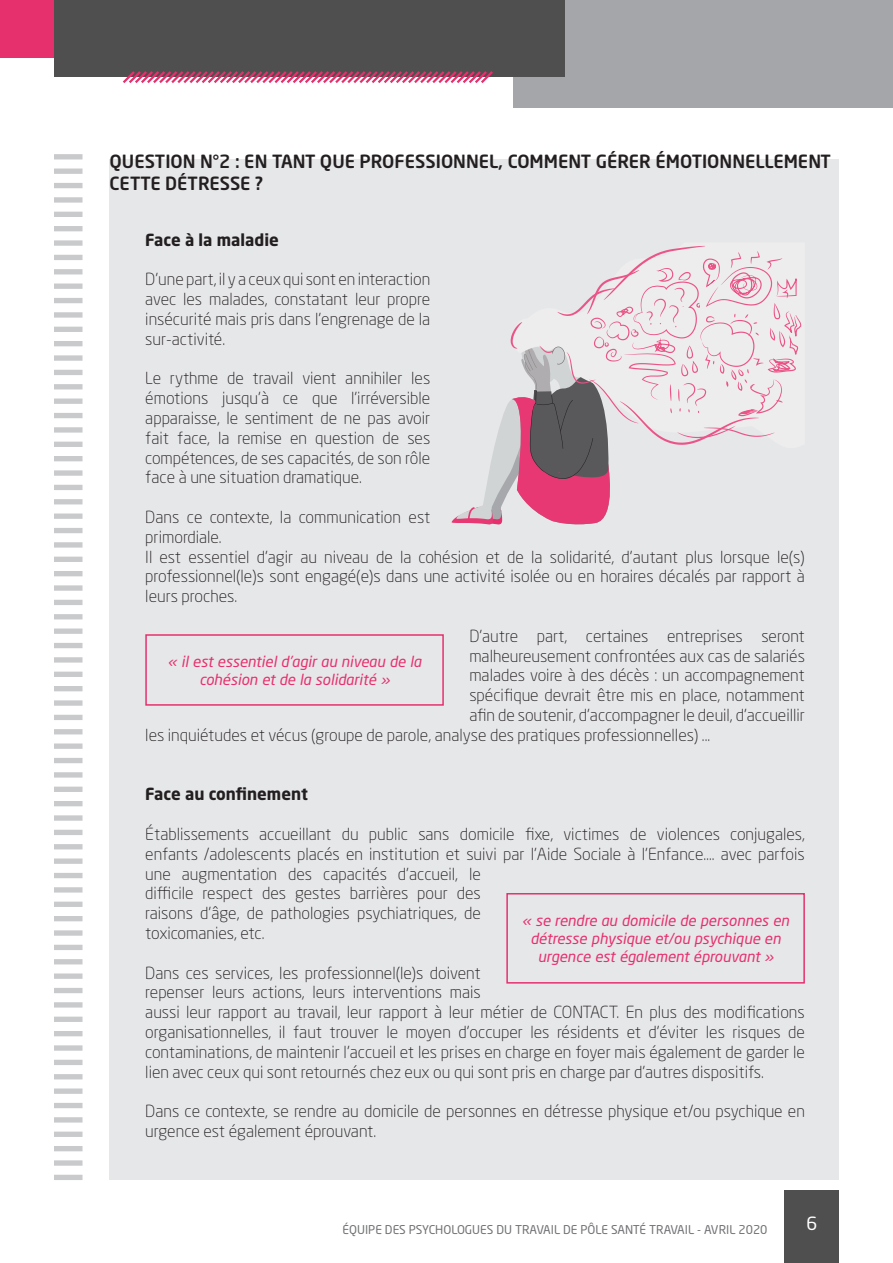
<style>
.page{position:relative;width:893px;height:1263px;background:#fff}
.page>*{position:absolute;margin:0;border:0;box-sizing:border-box;transform-origin:0 0}
.t1{font:500 18px/21.6px "Neo Sans Std";color:#231f20}
.t2{font:18px "Neo Sans Std";color:#fff}
.t3{font:300 16.5px/19.8px "Neo Sans Std";color:#231f20}
.t4{font:700 16.5px "Neo Sans Std";color:#231f20}
.t5{font:italic 15px/18px "Neo Sans Std";color:#e6306d;text-align:center}
.t6{font:12px "Neo Sans Std";color:#717275}
</style>
<div class="page">
<div style="left:109px;top:160px;width:729px;height:1020px;background:#e6e7e9"></div>
<div style="left:145px;top:634px;width:299px;height:72px;border:2px solid #e6306e"></div>
<div style="left:54px;top:154px;width:28px;height:5px;background:#c9cacc"></div>
<div style="left:54px;top:169px;width:28px;height:5px;background:#c9cacc"></div>
<div style="left:54px;top:183px;width:28px;height:5px;background:#c9cacc"></div>
<div style="left:54px;top:197px;width:28px;height:6px;background:#c9cacc"></div>
<div style="left:54px;top:212px;width:28px;height:5px;background:#c9cacc"></div>
<div style="left:54px;top:226px;width:28px;height:5px;background:#c9cacc"></div>
<div style="left:54px;top:240px;width:28px;height:6px;background:#c9cacc"></div>
<div style="left:54px;top:255px;width:28px;height:5px;background:#c9cacc"></div>
<div style="left:54px;top:269px;width:28px;height:5px;background:#c9cacc"></div>
<div style="left:54px;top:283px;width:28px;height:6px;background:#c9cacc"></div>
<div style="left:54px;top:298px;width:28px;height:5px;background:#c9cacc"></div>
<div style="left:54px;top:312px;width:28px;height:6px;background:#c9cacc"></div>
<div style="left:54px;top:327px;width:28px;height:5px;background:#c9cacc"></div>
<div style="left:54px;top:341px;width:28px;height:5px;background:#c9cacc"></div>
<div style="left:54px;top:355px;width:28px;height:6px;background:#c9cacc"></div>
<div style="left:54px;top:370px;width:28px;height:5px;background:#c9cacc"></div>
<div style="left:54px;top:384px;width:28px;height:5px;background:#c9cacc"></div>
<div style="left:54px;top:398px;width:28px;height:6px;background:#c9cacc"></div>
<div style="left:54px;top:413px;width:28px;height:5px;background:#c9cacc"></div>
<div style="left:54px;top:427px;width:28px;height:6px;background:#c9cacc"></div>
<div style="left:54px;top:442px;width:28px;height:5px;background:#c9cacc"></div>
<div style="left:54px;top:456px;width:28px;height:5px;background:#c9cacc"></div>
<div style="left:54px;top:470px;width:28px;height:6px;background:#c9cacc"></div>
<div style="left:54px;top:485px;width:28px;height:5px;background:#c9cacc"></div>
<div style="left:54px;top:499px;width:28px;height:5px;background:#c9cacc"></div>
<div style="left:54px;top:513px;width:28px;height:6px;background:#c9cacc"></div>
<div style="left:54px;top:528px;width:28px;height:5px;background:#c9cacc"></div>
<div style="left:54px;top:542px;width:28px;height:6px;background:#c9cacc"></div>
<div style="left:54px;top:557px;width:28px;height:5px;background:#c9cacc"></div>
<div style="left:54px;top:571px;width:28px;height:5px;background:#c9cacc"></div>
<div style="left:54px;top:585px;width:28px;height:6px;background:#c9cacc"></div>
<div style="left:54px;top:600px;width:28px;height:5px;background:#c9cacc"></div>
<div style="left:54px;top:614px;width:28px;height:5px;background:#c9cacc"></div>
<div style="left:54px;top:628px;width:28px;height:6px;background:#c9cacc"></div>
<div style="left:54px;top:643px;width:28px;height:5px;background:#c9cacc"></div>
<div style="left:54px;top:657px;width:28px;height:6px;background:#c9cacc"></div>
<div style="left:54px;top:672px;width:28px;height:5px;background:#c9cacc"></div>
<div style="left:54px;top:686px;width:28px;height:5px;background:#c9cacc"></div>
<div style="left:54px;top:700px;width:28px;height:6px;background:#c9cacc"></div>
<div style="left:54px;top:715px;width:28px;height:5px;background:#c9cacc"></div>
<div style="left:54px;top:729px;width:28px;height:5px;background:#c9cacc"></div>
<div style="left:54px;top:743px;width:28px;height:6px;background:#c9cacc"></div>
<div style="left:54px;top:758px;width:28px;height:5px;background:#c9cacc"></div>
<div style="left:54px;top:772px;width:28px;height:5px;background:#c9cacc"></div>
<div style="left:54px;top:787px;width:28px;height:5px;background:#c9cacc"></div>
<div style="left:54px;top:801px;width:28px;height:5px;background:#c9cacc"></div>
<div style="left:54px;top:815px;width:28px;height:6px;background:#c9cacc"></div>
<div style="left:54px;top:830px;width:28px;height:5px;background:#c9cacc"></div>
<div style="left:54px;top:844px;width:28px;height:5px;background:#c9cacc"></div>
<div style="left:54px;top:858px;width:28px;height:6px;background:#c9cacc"></div>
<div style="left:54px;top:873px;width:28px;height:5px;background:#c9cacc"></div>
<div style="left:54px;top:887px;width:28px;height:5px;background:#c9cacc"></div>
<div style="left:54px;top:902px;width:28px;height:5px;background:#c9cacc"></div>
<div style="left:54px;top:916px;width:28px;height:5px;background:#c9cacc"></div>
<div style="left:54px;top:930px;width:28px;height:6px;background:#c9cacc"></div>
<div style="left:54px;top:945px;width:28px;height:5px;background:#c9cacc"></div>
<div style="left:54px;top:959px;width:28px;height:5px;background:#c9cacc"></div>
<div style="left:54px;top:973px;width:28px;height:6px;background:#c9cacc"></div>
<div style="left:54px;top:988px;width:28px;height:5px;background:#c9cacc"></div>
<div style="left:54px;top:1002px;width:28px;height:5px;background:#c9cacc"></div>
<div style="left:54px;top:1016px;width:28px;height:6px;background:#c9cacc"></div>
<div style="left:54px;top:1031px;width:28px;height:5px;background:#c9cacc"></div>
<div style="left:54px;top:1045px;width:28px;height:6px;background:#c9cacc"></div>
<div style="left:54px;top:1060px;width:28px;height:5px;background:#c9cacc"></div>
<div style="left:54px;top:1074px;width:28px;height:5px;background:#c9cacc"></div>
<div style="left:54px;top:1088px;width:28px;height:6px;background:#c9cacc"></div>
<div style="left:54px;top:1103px;width:28px;height:5px;background:#c9cacc"></div>
<div style="left:54px;top:1117px;width:28px;height:5px;background:#c9cacc"></div>
<div style="left:54px;top:1131px;width:28px;height:6px;background:#c9cacc"></div>
<div style="left:54px;top:1146px;width:28px;height:5px;background:#c9cacc"></div>
<div style="left:54px;top:1160px;width:28px;height:6px;background:#c9cacc"></div>
<div style="left:54px;top:1175px;width:28px;height:5px;background:#c9cacc"></div>
<svg style="left:451px;top:246px;width:350px;height:279px"></svg>
<div style="left:506px;top:893px;width:299px;height:90px;border:2px solid #e6306e"></div>
<div style="left:513px;top:0;width:380px;height:107px;background:#a5a6aa"></div>
<div style="left:0;top:0;width:144px;height:57px;background:#e6306d"></div>
<div style="left:54px;top:0;width:510px;height:77px;background:#504f4f"></div>
<svg style="left:123px;top:71px;width:370px;height:12px"></svg>
<div style="left:784px;top:1191px;width:55px;height:72px;background:#504f4f"></div>
<p class="t1" style="left:109px;top:150px;width:723px">QUESTION N°2 : EN TANT QUE PROFESSIONNEL, COMMENT GÉRER ÉMOTIONNELLEMENT<br>CETTE DÉTRESSE ?</p>
<p class="t4" style="left:145px;top:229px;width:135px">Face à la maladie</p>
<p class="t3" style="left:145px;top:269px;width:287px;text-align:justify">D’une part, il y a ceux qui sont en interaction avec les malades, constatant leur propre insécurité mais pris dans l’engrenage de la sur-activité.</p>
<p class="t3" style="left:145px;top:368px;width:287px;text-align:justify">Le rythme de travail vient annihiler les émotions jusqu’à ce que l’irréversible apparaisse, le sentiment de ne pas avoir fait face, la remise en question de ses compétences, de ses capacités, de son rôle face à une situation dramatique.</p>
<p class="t3" style="left:145px;top:507px;width:287px">Dans ce contexte, la communication est primordiale.</p>
<p class="t3" style="left:145px;top:547px;width:661px;text-align:justify">Il est essentiel d’agir au niveau de la cohésion et de la solidarité, d’autant plus lorsque le(s) professionnel(le)s sont engagé(e)s dans une activité isolée ou en horaires décalés par rapport à leurs proches.</p>
<p class="t3" style="left:469px;top:626px;width:337px">D’autre part, certaines entreprises seront</p>
<p class="t3" style="left:469px;top:646px;width:337px">malheureusement confrontées aux cas de salariés</p>
<p class="t3" style="left:469px;top:665px;width:337px">malades voire à des décès : un accompagnement</p>
<p class="t3" style="left:469px;top:685px;width:337px">spécifique devrait être mis en place, notamment</p>
<p class="t3" style="left:469px;top:705px;width:337px">afin de soutenir, d’accompagner le deuil, d’accueillir</p>
<p class="t3" style="left:145px;top:725px;width:566px">les inquiétudes et vécus (groupe de parole, analyse des pratiques professionnelles) ...</p>
<p class="t5" style="left:168px;top:652px;width:255px">« il est essentiel d’agir au niveau de la cohésion et de la solidarité »</p>
<p class="t4" style="left:145px;top:784px;width:164px">Face au confinement</p>
<p class="t3" style="left:145px;top:824px;width:661px">Établissements accueillant du public sans domicile fixe, victimes de violences conjugales, enfants /adolescents placés en institution et suivi par l’Aide Sociale à l’Enfance…. avec parfois une augmentation des capacités d’accueil, le<br>difficile respect des gestes barrières pour des<br>raisons d’âge, de pathologies psychiatriques, de<br>toxicomanies, etc.</p>
<p class="t3" style="left:145px;top:962px;width:661px">Dans ces services, les professionnel(le)s doivent<br>repenser leurs actions, leurs interventions mais<br>aussi leur rapport au travail, leur rapport à leur métier de CONTACT. En plus des modifications organisationnelles, il faut trouver le moyen d’occuper les résidents et d’éviter les risques de contaminations, de maintenir l’accueil et les prises en charge en foyer mais également de garder le lien avec ceux qui sont retournés chez eux ou qui sont pris en charge par d’autres dispositifs.</p>
<p class="t3" style="left:145px;top:1101px;width:661px">Dans ce contexte, se rendre au domicile de personnes en détresse physique et/ou psychique en urgence est également éprouvant.</p>
<p class="t5" style="left:522px;top:911px;width:269px">« se rendre au domicile de personnes en détresse physique et/ou psychique en urgence est également éprouvant »</p>
<p class="t6" style="left:343px;top:1222px;width:426px">ÉQUIPE DES PSYCHOLOGUES DU TRAVAIL DE PÔLE SANTÉ TRAVAIL - AVRIL 2020</p>
<p class="t2" style="left:806px;top:1212px;width:12px">6</p>
</div>
